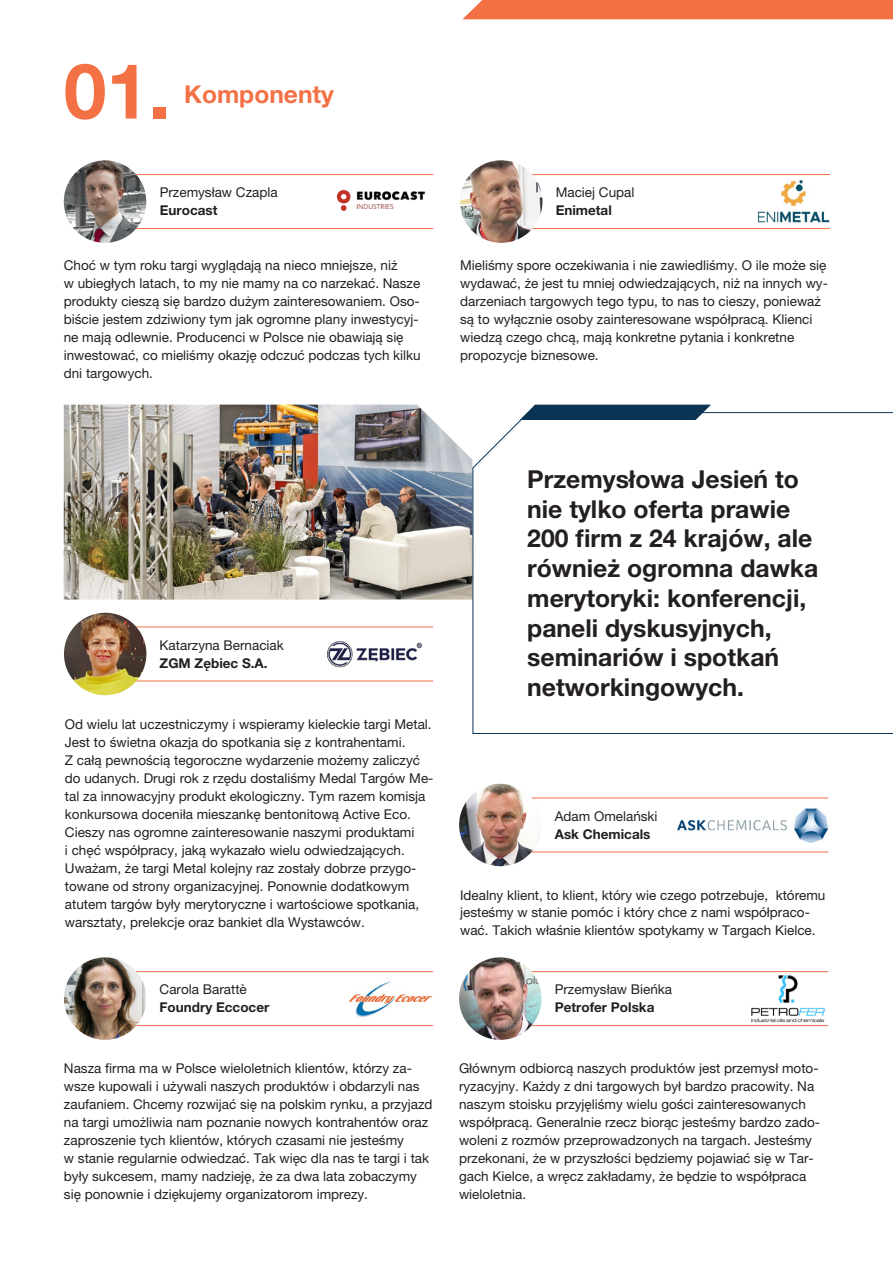
<style>
.page{position:relative;width:893px;height:1263px;background:#fff}
.page>*{position:absolute;margin:0;border:0;box-sizing:border-box;transform-origin:0 0}
.t1{font:700 76.8px "Helvetica Neue LT Pro";color:#f37145}
.t2{font:700 24.75px/29.7px "Helvetica Neue LT Pro";color:#231f20}
.t3{font:700 24.6px "Helvetica Neue LT Pro";color:#f37145}
.t4{font:13.5px/18px "Helvetica Neue LT Pro";color:#231f20}
.t5{font:700 13.5px "Helvetica Neue LT Pro";color:#231f20}
</style>
<div class="page">
<hr style="left:132px;top:1025px;width:301px;height:1px;background:#f37145">
<hr style="left:132px;top:971px;width:301px;height:1px;background:#f37145">
<hr style="left:528px;top:228px;width:302px;height:1px;background:#f37145">
<hr style="left:528px;top:174px;width:302px;height:1px;background:#f37145">
<hr style="left:527px;top:1025px;width:301px;height:1px;background:#f37145">
<hr style="left:527px;top:971px;width:301px;height:1px;background:#f37145">
<hr style="left:132px;top:681px;width:301px;height:1px;background:#f37145">
<hr style="left:132px;top:627px;width:301px;height:1px;background:#f37145">
<hr style="left:527px;top:852px;width:301px;height:1px;background:#f37145">
<hr style="left:527px;top:798px;width:301px;height:1px;background:#f37145">
<img style="left:327px;top:641px;width:95px;height:27px">
<img style="left:678px;top:808px;width:151px;height:34px">
<img style="left:751px;top:975px;width:74px;height:47px">
<img style="left:348px;top:981px;width:84px;height:36px">
<img style="left:758px;top:180px;width:72px;height:43px">
<img style="left:64px;top:405px;width:408px;height:195px">
<img style="left:460px;top:160px;width:82px;height:83px;border-radius:41px">
<img style="left:64px;top:957px;width:82px;height:83px;border-radius:41px">
<img style="left:64px;top:613px;width:82px;height:82px;border-radius:41px">
<img style="left:459px;top:784px;width:83px;height:82px;border-radius:41px">
<img style="left:459px;top:957px;width:82px;height:83px;border-radius:41px">
<svg style="left:472px;top:412px;width:421px;height:322px"></svg>
<svg style="left:520px;top:405px;width:191px;height:15px"></svg>
<div style="left:463px;top:0;width:430px;height:19px;background:#f37145"></div>
<hr style="left:132px;top:228px;width:301px;height:1px;background:#f37145">
<hr style="left:132px;top:174px;width:301px;height:1px;background:#f37145">
<img style="left:64px;top:160px;width:82px;height:83px;border-radius:41px">
<img style="left:336px;top:189px;width:90px;height:23px">
<h1 class="t1" style="left:64px;top:44px;width:108px">01.</h1>
<h3 class="t3" style="left:184px;top:79px;width:151px">Komponenty</h3>
<p class="t4" style="left:160px;top:183px;width:119px">Przemysław Czapla</p>
<p class="t5" style="left:160px;top:202px;width:59px">Eurocast</p>
<p class="t4" style="left:64px;top:256px;width:358px">Choć w tym roku targi wyglądają na nieco mniejsze, niż<br>w ubiegłych latach, to my nie mamy na co narzekać. Nasze produkty cieszą się bardzo dużym zainteresowaniem. Oso&shy;biście jestem zdziwiony tym jak ogromne plany inwestycyj&shy;ne mają odlewnie. Producenci w Polsce nie obawiają się inwestować, co mieliśmy okazję odczuć podczas tych kilku dni targowych.</p>
<p class="t4" style="left:556px;top:183px;width:80px">Maciej Cupal</p>
<p class="t5" style="left:556px;top:202px;width:58px">Enimetal</p>
<p class="t4" style="left:460px;top:256px;width:369px">Mieliśmy spore oczekiwania i nie zawiedliśmy. O ile może się wydawać, że jest tu mniej odwiedzających, niż na innych wy&shy;darzeniach targowych tego typu, to nas to cieszy, ponieważ są to wyłącznie osoby zainteresowane współpracą. Klienci wiedzą czego chcą, mają konkretne pytania i konkretne propozycje biznesowe.</p>
<p class="t4" style="left:160px;top:636px;width:126px">Katarzyna Bernaciak</p>
<p class="t5" style="left:160px;top:654px;width:109px">ZGM Zębiec S.A.</p>
<p class="t4" style="left:65px;top:714px;width:370px">Od wielu lat uczestniczymy i wspieramy kieleckie targi Metal.<br>Jest to świetna okazja do spotkania się z kontrahentami.<br>Z całą pewnością tegoroczne wydarzenie możemy zaliczyć do udanych. Drugi rok z rzędu dostaliśmy Medal Targów Me&shy;tal za innowacyjny produkt ekologiczny. Tym razem komisja konkursowa doceniła mieszankę bentonitową Active Eco.<br>Cieszy nas ogromne zainteresowanie naszymi produktami<br>i chęć współpracy, jaką wykazało wielu odwiedzających.<br>Uważam, że targi Metal kolejny raz zostały dobrze przygo&shy;towane od strony organizacyjnej. Ponownie dodatkowym atutem targów były merytoryczne i wartościowe spotkania, warsztaty, prelekcje oraz bankiet dla Wystawców.</p>
<p class="t4" style="left:160px;top:980px;width:89px">Carola Barattè</p>
<p class="t5" style="left:160px;top:999px;width:111px">Foundry Eccocer</p>
<h2 class="t2" style="left:527px;top:464px;width:292px">Przemysłowa Jesień to nie tylko oferta prawie<br>200 firm z 24 krajów, ale również ogromna dawka merytoryki: konferencji, paneli dyskusyjnych, seminariów i spotkań networkingowych.</h2>
<p class="t4" style="left:555px;top:807px;width:104px">Adam Omelański</p>
<p class="t5" style="left:555px;top:825px;width:97px">Ask Chemicals</p>
<p class="t4" style="left:460px;top:885px;width:367px">Idealny klient, to klient, który wie czego potrzebuje, któremu jesteśmy w stanie pomóc i który chce z nami współpraco&shy;wać. Takich właśnie klientów spotykamy w Targach Kielce.</p>
<p class="t4" style="left:555px;top:980px;width:119px">Przemysław Bieńka</p>
<p class="t5" style="left:555px;top:999px;width:101px">Petrofer Polska</p>
<p class="t4" style="left:64px;top:1059px;width:370px">Nasza firma ma w Polsce wieloletnich klientów, którzy za&shy;wsze kupowali i używali naszych produktów i obdarzyli nas zaufaniem. Chcemy rozwijać się na polskim rynku, a przyjazd na targi umożliwia nam poznanie nowych kontrahentów oraz zaproszenie tych klientów, których czasami nie jesteśmy<br>w stanie regularnie odwiedzać. Tak więc dla nas te targi i tak były sukcesem, mamy nadzieję, że za dwa lata zobaczymy się ponownie i dziękujemy organizatorom imprezy.</p>
<p class="t4" style="left:459px;top:1059px;width:362px">Głównym odbiorcą naszych produktów jest przemysł moto&shy;ryzacyjny. Każdy z dni targowych był bardzo pracowity. Na naszym stoisku przyjęliśmy wielu gości zainteresowanych współpracą. Generalnie rzecz biorąc jesteśmy bardzo zado&shy;woleni z rozmów przeprowadzonych na targach. Jesteśmy przekonani, że w przyszłości będziemy pojawiać się w Tar&shy;gach Kielce, a wręcz zakładamy, że będzie to współpraca wieloletnia.</p>
</div>
